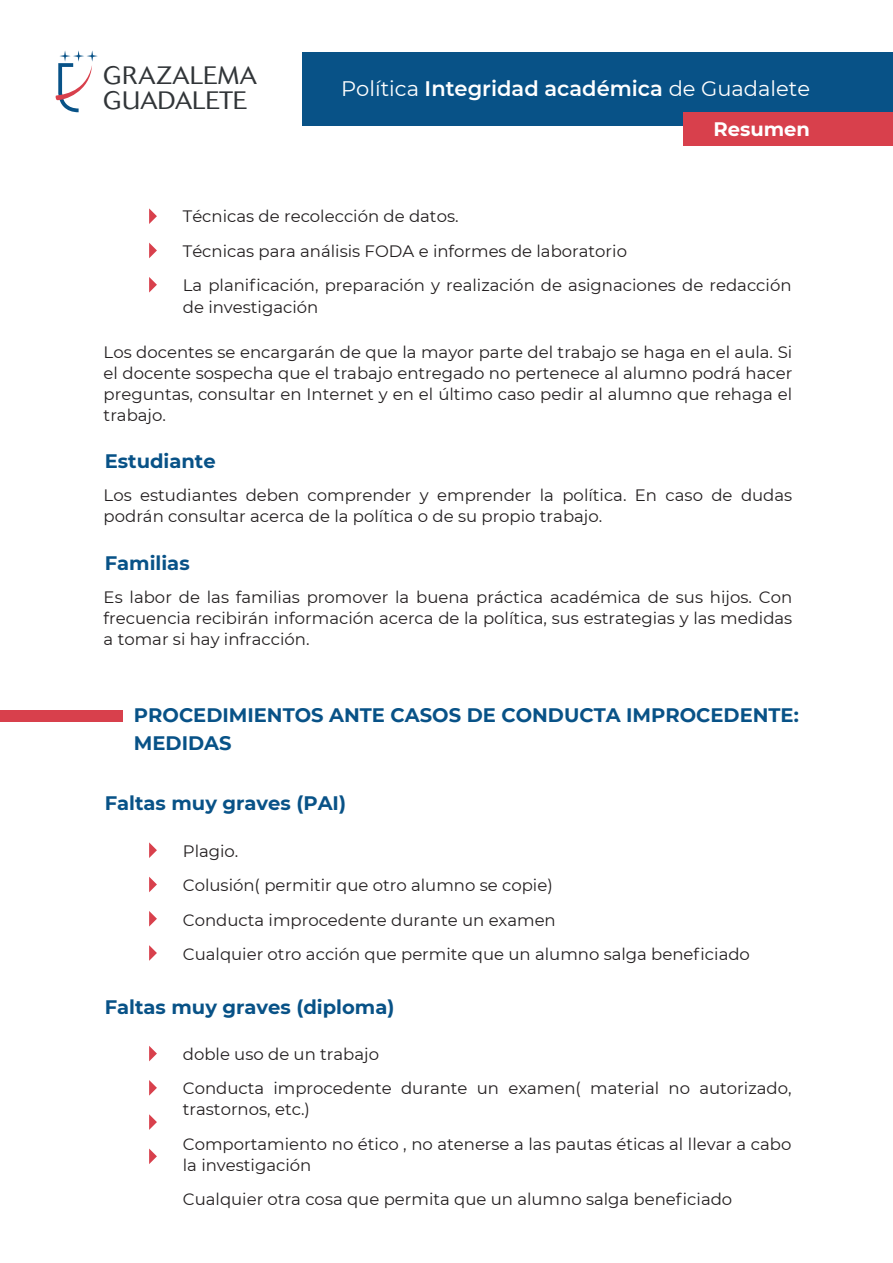
<style>
.page{position:relative;width:893px;height:1263px;background:#fff}
.page>*{position:absolute;margin:0;border:0;box-sizing:border-box;transform-origin:0 0}
.t1{font:300 24.9px/24.9px "Cosmos";letter-spacing:.01em;color:#313538}
.t2{font:21px "Montserrat";color:#fff}
.t3{font:700 19.5px/27.9px "Montserrat";color:#085287}
.t4{font:700 19.5px "Montserrat";color:#fff}
.t5{font:16.5px/34.5px "Montserrat";color:#231f20}
.s1{font-weight:600}
</style>
<div class="page">
<svg style="left:149px;top:208px;width:8px;height:16px"></svg>
<svg style="left:149px;top:243px;width:8px;height:15px"></svg>
<svg style="left:149px;top:277px;width:8px;height:15px"></svg>
<svg style="left:149px;top:842px;width:8px;height:16px"></svg>
<svg style="left:149px;top:877px;width:8px;height:15px"></svg>
<svg style="left:149px;top:911px;width:8px;height:15px"></svg>
<svg style="left:149px;top:945px;width:8px;height:16px"></svg>
<div style="left:302px;top:52px;width:591px;height:74px;background:#085287"></div>
<svg style="left:55px;top:50px;width:43px;height:62px"></svg>
<div style="left:683px;top:112px;width:210px;height:34px;background:#d8404c"></div>
<div style="left:0;top:710px;width:122px;height:11px;background:#d8404c"></div>
<svg style="left:149px;top:1046px;width:8px;height:15px"></svg>
<svg style="left:149px;top:1080px;width:8px;height:16px"></svg>
<svg style="left:149px;top:1114px;width:8px;height:16px"></svg>
<svg style="left:149px;top:1148px;width:8px;height:16px"></svg>
<h1 class="t1" style="left:103px;top:63px;width:155px">GRAZALEMA<br>GUADALETE</h1>
<p class="t2" style="left:341px;top:74px;width:470px">Política <span class="s1">Integridad académica</span> de Guadalete</p>
<p class="t4" style="left:713px;top:115px;width:98px">Resumen</p>
<p class="t5" style="left:183px;top:199px;width:610px">Técnicas de recolección de datos.<br>Técnicas para análisis FODA e informes de laboratorio<br>La planificación, preparación y realización de asignaciones de redacción</p>
<p class="t5" style="left:183px;top:289px;width:137px">de investigación</p>
<p class="t5" style="left:104px;top:341px;width:690px;line-height:21px;text-align:justify">Los docentes se encargarán de que la mayor parte del trabajo se haga en el aula. Si el docente sospecha que el trabajo entregado no pertenece al alumno podrá hacer preguntas, consultar en Internet y en el último caso pedir al alumno que rehaga el trabajo.</p>
<p class="t3" style="left:105px;top:446px;width:112px">Estudiante</p>
<p class="t5" style="left:104px;top:484px;width:690px;line-height:21px">Los estudiantes deben comprender y emprender la política. En caso de dudas podrán consultar acerca de la política o de su propio trabajo.</p>
<p class="t3" style="left:105px;top:549px;width:86px">Familias</p>
<p class="t5" style="left:104px;top:586px;width:690px;line-height:21px;text-align:justify">Es labor de las familias promover la buena práctica académica de sus hijos. Con frecuencia recibirán información acerca de la política, sus estrategias y las medidas a tomar si hay infracción.</p>
<p class="t3" style="left:134px;top:700px;width:666px">PROCEDIMIENTOS ANTE CASOS DE CONDUCTA IMPROCEDENTE:<br>MEDIDAS</p>
<p class="t3" style="left:105px;top:788px;width:243px">Faltas muy graves (PAI)</p>
<p class="t5" style="left:183px;top:833px;width:569px">Plagio.<br>Colusión( permitir que otro alumno se copie)<br>Conducta improcedente durante un examen<br>Cualquier otro acción que permite que un alumno salga beneficiado</p>
<p class="t3" style="left:105px;top:992px;width:291px">Faltas muy graves (diploma)</p>
<p class="t5" style="left:183px;top:1036px;width:610px">doble uso de un trabajo<br>Conducta improcedente durante un examen( material no autorizado,</p>
<p class="t5" style="left:183px;top:1092px;width:610px">trastornos, etc.)<br>Comportamiento no ético , no atenerse a las pautas éticas al llevar a cabo</p>
<p class="t5" style="left:183px;top:1147px;width:551px">la investigación<br>Cualquier otra cosa que permita que un alumno salga beneficiado</p>
</div>
